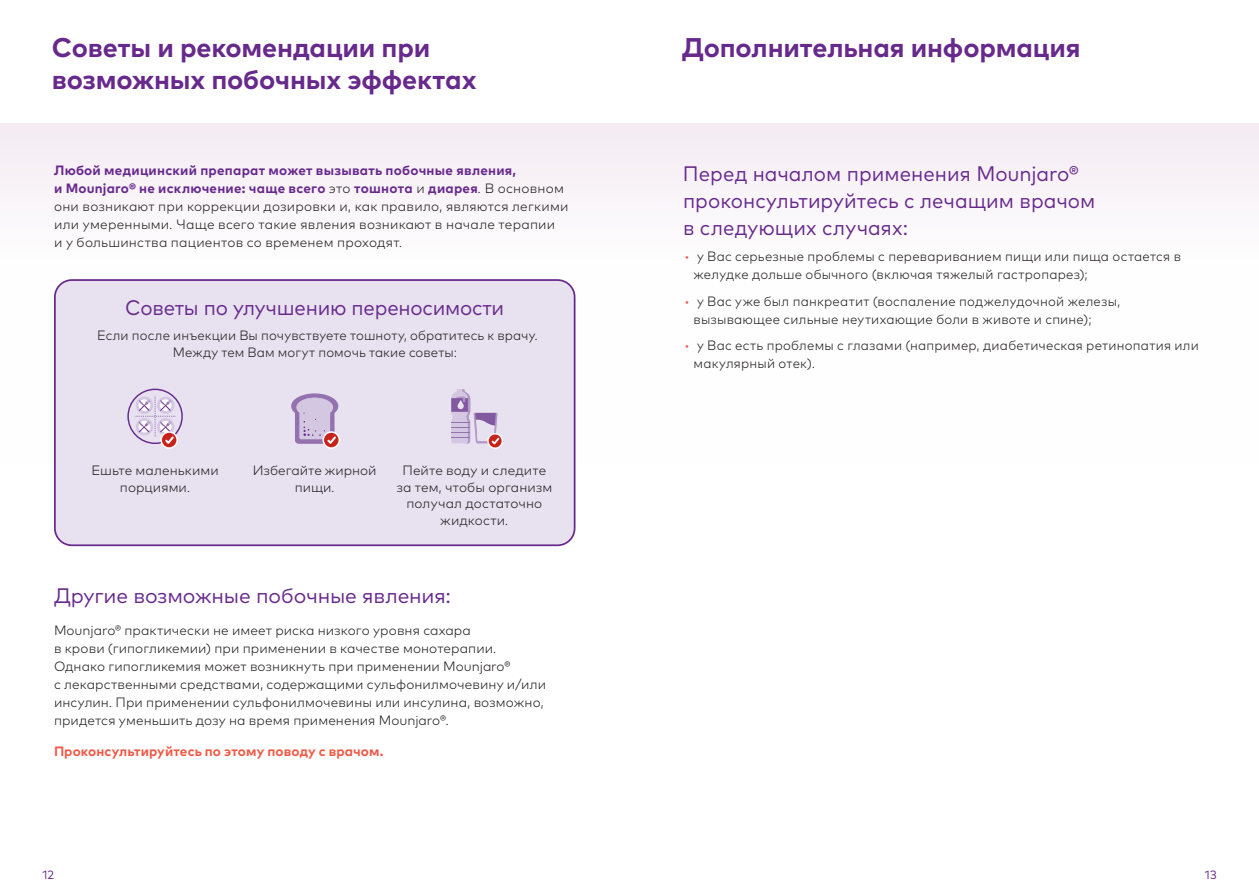
<style>
.page{position:relative;width:1259px;height:893px;background:#fff}
.page>*{position:absolute;margin:0;border:0;box-sizing:border-box;transform-origin:0 0}
.t1{font:700 27px/32.4px "Mark W1 G";letter-spacing:-.005em;color:#67298c}
.t2{font:21px/27px "Mark W1 G";letter-spacing:-.005em;color:#67298c}
.t3{font:300 13.5px/18px "Mark W1 G";letter-spacing:.01em;color:#231f20}
.t4{font:700 13.5px "Mark W1 G";letter-spacing:.01em;color:#f05946}
.t5{font:12px "Mark W1 G";color:#67298c}
.s1{font-weight:700;color:#67298c}
.s2{color:#f05946}
</style>
<div class="page">
<div style="left:0;top:123px;width:1259px;height:341px;background:linear-gradient(to right,#f9f5f9,#fcfbfc)"></div>
<div style="left:54px;top:279px;width:521px;height:267px;background:#e8e1ef;border-radius:21px"></div>
<div style="left:127px;top:389px;width:56px;height:55px;border:1px solid #67298c;border-radius:50%"></div>
<svg style="left:160px;top:431px;width:18px;height:18px"></svg>
<div style="left:162px;top:433px;width:14px;height:14px;background:#c7231b;border-radius:50%"></div>
<svg style="left:135px;top:396px;width:41px;height:48px"></svg>
<svg style="left:487px;top:433px;width:16px;height:16px"></svg>
<svg style="left:488px;top:434px;width:13px;height:13px"></svg>
<svg style="left:451px;top:389px;width:49px;height:55px"></svg>
<svg style="left:322px;top:431px;width:18px;height:18px"></svg>
<div style="left:324px;top:433px;width:14px;height:14px;background:#c7231b;border-radius:50%"></div>
<svg style="left:291px;top:393px;width:47px;height:51px"></svg>
<div style="left:54px;top:279px;width:521px;height:267px;border:2px solid #67298c;border-radius:17px"></div>
<p class="t1" style="left:52px;top:30px;width:426px">Советы и рекомендации при возможных побочных эффектах</p>
<p class="t1" style="left:682px;top:30px;width:400px">Дополнительная информация</p>
<p class="t3" style="left:54px;top:161px;width:516px"><span class="s1">Любой медицинский препарат может вызывать побочные явления,<br>и Mounjaro® не исключение: чаще всего</span> это <span class="s1">тошнота</span> и <span class="s1">диарея</span>. В основном они возникают при коррекции дозировки и, как правило, являются легкими или умеренными. Чаще всего такие явления возникают в начале терапии<br>и у большинства пациентов со временем проходят.</p>
<p class="t2" style="left:125px;top:293px;width:381px">Советы по улучшению переносимости</p>
<p class="t3" style="left:97px;top:326px;width:442px;line-height:16.5px;text-align:center">Если после инъекции Вы почувствуете тошноту, обратитесь к врачу.<br>Между тем Вам могут помочь такие советы:</p>
<p class="t3" style="left:91px;top:461px;width:129px;line-height:16.5px;text-align:center">Ешьте маленькими порциями.</p>
<p class="t3" style="left:253px;top:461px;width:125px;line-height:16.5px;text-align:center">Избегайте жирной пищи.</p>
<p class="t3" style="left:396px;top:461px;width:157px;line-height:16.5px;text-align:center">Пейте воду и следите за тем, чтобы организм получал достаточно жидкости.</p>
<p class="t2" style="left:54px;top:581px;width:398px">Другие возможные побочные явления:</p>
<p class="t3" style="left:54px;top:620px;width:493px">Mounjaro® практически не имеет риска низкого уровня сахара<br>в крови (гипогликемии) при применении в качестве монотерапии.<br>Однако гипогликемия может возникнуть при применении Mounjaro®<br>с лекарственными средствами, содержащими сульфонилмочевину и/или инсулин. При применении сульфонилмочевины или инсулина, возможно, придется уменьшить дозу на время применения Mounjaro®.</p>
<p class="t4" style="left:54px;top:741px;width:331px">Проконсультируйтесь по этому поводу с врачом.</p>
<p class="t2" style="left:683px;top:158px;width:414px">Перед началом применения Mounjaro® проконсультируйтесь с лечащим врачом в следующих случаях:</p>
<p class="t3" style="left:693px;top:247px;width:489px;text-indent:-9px"><span class="s2">•</span> у Вас серьезные проблемы с перевариванием пищи или пища остается в желудке дольше обычного (включая тяжелый гастропарез);</p>
<p class="t3" style="left:693px;top:291px;width:428px;text-indent:-9px"><span class="s2">•</span> у Вас уже был панкреатит (воспаление поджелудочной железы, вызывающее сильные неутихающие боли в животе и спине);</p>
<p class="t3" style="left:693px;top:336px;width:507px;text-indent:-9px"><span class="s2">•</span> у Вас есть проблемы с глазами (например, диабетическая ретинопатия или макулярный отек).</p>
<p class="t5" style="left:42px;top:865px;width:13px">12</p>
<p class="t5" style="left:1205px;top:865px;width:13px">13</p>
</div>
